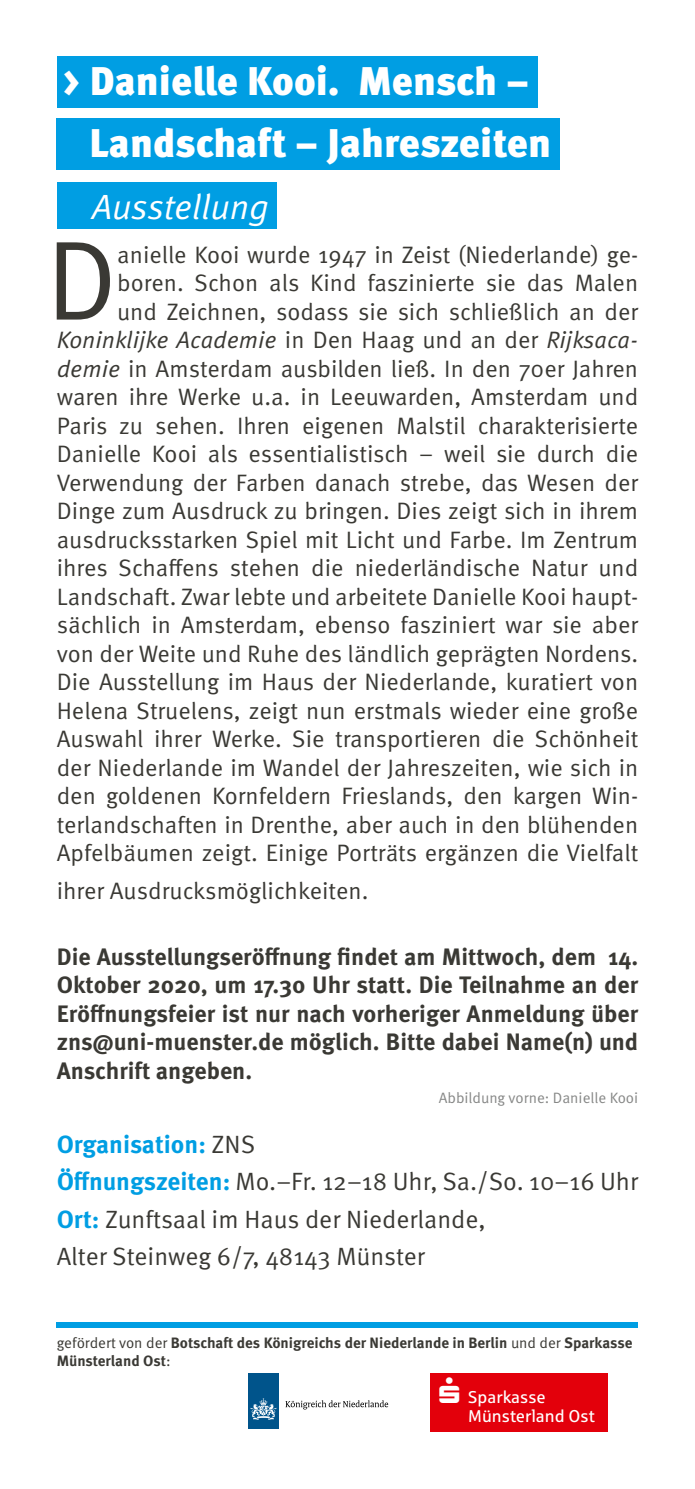
<style>
.page{position:relative;width:695px;height:1489px;background:#fff}
.page>*{position:absolute;margin:0;border:0;box-sizing:border-box;transform-origin:0 0}
.t1{font:112.5px "Meta OT";color:#3a3934}
.t2{font:900 40px/62.5px "Meta OT";color:#fff}
.t3{font:italic 35px "Meta OT";letter-spacing:-.005em;color:#fff}
.t4{font:25px/37.5px "Meta OT";color:#3a3934}
.t5{font:23.75px/28.5px "Meta OT";color:#3a3934;text-align:right}
.t6{font:700 23.75px/28.5px "Meta OT";color:#3a3934;text-align:justify}
.t7{font:17px/19.8px "Sparkasse Rg";color:#fff}
.t8{font:700 15px/18px "Meta OT";color:#3a3934}
.t9{font:15px "Meta OT";color:#868786}
.s1{font-style:italic}
.s2{font-weight:700;color:#009ee3}
.s3{font-weight:400}
</style>
<div class="page">
<div style="left:57px;top:57px;width:480px;height:51px;background:#009ee3"></div>
<div style="left:57px;top:119px;width:503px;height:51px;background:#009ee3"></div>
<div style="left:57px;top:182px;width:219px;height:46px;background:#009ee3"></div>
<div style="left:57px;top:1322px;width:581px;height:5px;background:#009ee3"></div>
<div style="left:248px;top:1372px;width:30px;height:56px;background:#00548b"></div>
<svg style="left:250px;top:1398px;width:26px;height:22px"></svg>
<svg style="left:285px;top:1400px;width:103px;height:9px"></svg>
<div style="left:430px;top:1373px;width:177px;height:58px;background:#e3000b"></div>
<h2 class="t2" style="left:89px;top:51px;width:463px;text-indent:-27px">&gt; Danielle Kooi. Mensch –<br>Landschaft – Jahreszeiten</h2>
<h3 class="t3" style="left:92px;top:186px;width:178px">Ausstellung</h3>
<h1 class="t1" style="left:46px;top:213px;width:73px">D</h1>
<p class="t5" style="left:57px;top:240px;width:583px">anielle Kooi wurde 1947 in Zeist (Niederlande) ge&shy;boren. Schon als Kind faszinierte sie das Malen<br>und Zeichnen, sodass sie sich schließlich an der <span class="s1">Koninklijke Academie</span> in Den Haag und an der <span class="s1">Rijksaca&shy;demie</span> in Amsterdam ausbilden ließ. In den 70er Jahren waren ihre Werke u.a. in Leeuwarden, Amsterdam und Paris zu sehen. Ihren eigenen Malstil charakterisierte Danielle Kooi als essentialistisch – weil sie durch die Verwendung der Farben danach strebe, das Wesen der Dinge zum Ausdruck zu bringen. Dies zeigt sich in ihrem ausdrucksstarken Spiel mit Licht und Farbe. Im Zentrum ihres Schaffens stehen die niederländische Natur und Landschaft. Zwar lebte und arbeitete Danielle Kooi haupt&shy;sächlich in Amsterdam, ebenso fasziniert war sie aber von der Weite und Ruhe des ländlich geprägten Nordens.<br>Die Ausstellung im Haus der Niederlande, kuratiert von Helena Struelens, zeigt nun erstmals wieder eine große Auswahl ihrer Werke. Sie transportieren die Schönheit der Niederlande im Wandel der Jahreszeiten, wie sich in den goldenen Kornfeldern Frieslands, den kargen Win&shy;terlandschaften in Drenthe, aber auch in den blühenden Apfelbäumen zeigt. Einige Porträts ergänzen die Vielfalt</p>
<p class="t5" style="left:57px;top:876px;width:313px">ihrer Ausdrucksmöglichkeiten.</p>
<p class="t6" style="left:57px;top:942px;width:583px">Die Ausstellungseröffnung findet am Mittwoch, dem 14.<br>Oktober 2020, um 17.30 Uhr statt. Die Teilnahme an der Eröffnungsfeier ist nur nach vorheriger Anmeldung über zns@uni-muenster.de möglich. Bitte dabei Name(n) und Anschrift angeben.</p>
<p class="t9" style="left:438px;top:1088px;width:201px">Abbildung vorne: Danielle Kooi</p>
<p class="t4" style="left:57px;top:1125px;width:583px"><span class="s2">Organisation:</span> ZNS<br><span class="s2">Öffnungszeiten:</span> Mo.–Fr. 12–18 Uhr, Sa./So. 10–16 Uhr <span class="s2">Ort:</span> Zunftsaal im Haus der Niederlande,<br>Alter Steinweg 6/7, 48143 Münster</p>
<p class="t8" style="left:57px;top:1333px;width:577px"><span class="s3">gefördert von der</span> Botschaft des Königreichs der Niederlande in Berlin <span class="s3">und der</span> Sparkasse<br>Münsterland Ost<span class="s3">:</span></p>
<p class="t7" style="left:468px;top:1386px;width:128px;text-indent:-29px">▲ Sparkasse<br>Münsterland Ost</p>
</div>
